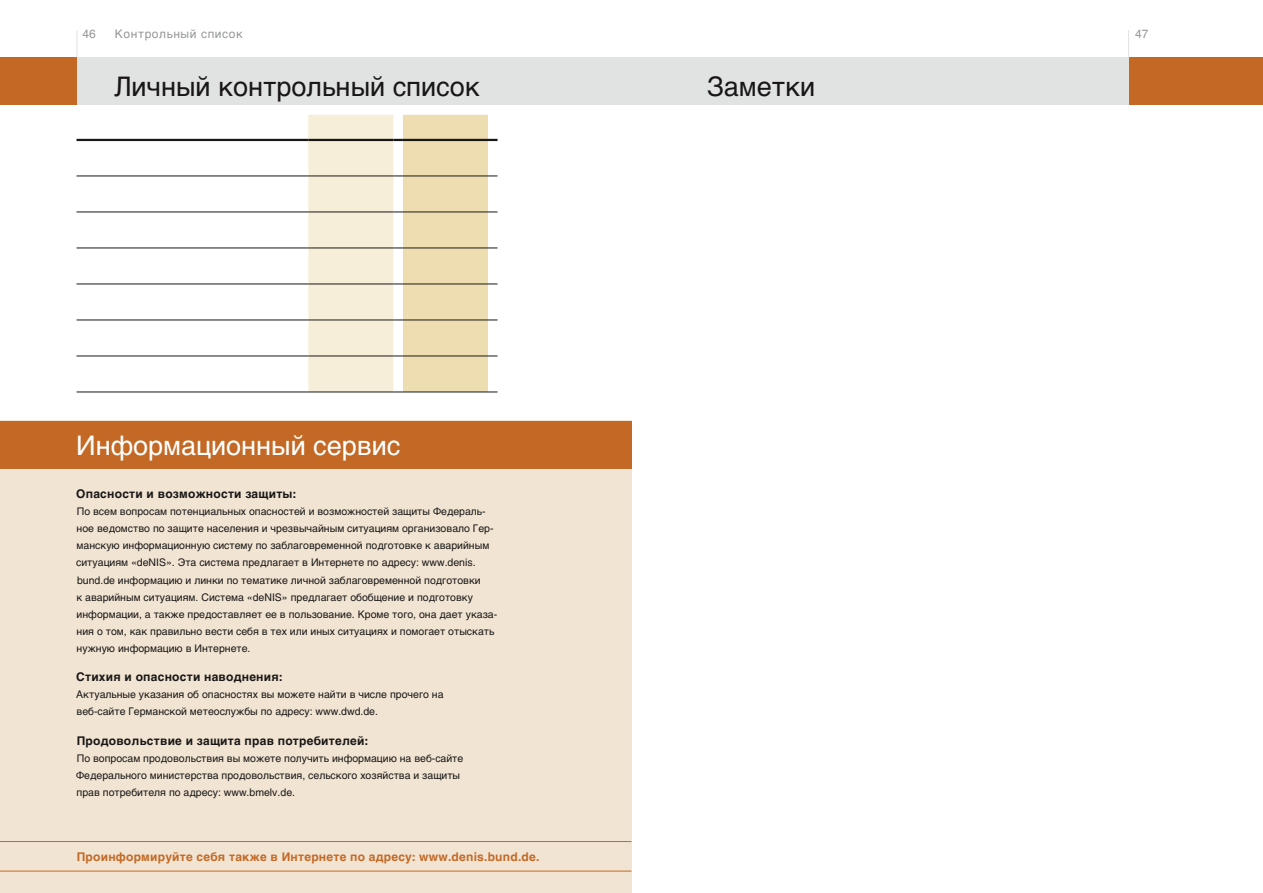
<style>
.page{position:relative;width:1263px;height:893px;background:#fff}
.page>*{position:absolute;margin:0;border:0;box-sizing:border-box;transform-origin:0 0}
.head_1_Einzug{font:27px "Kasak Upright";color:#181716}
.head_1{font:27px "Kasak Upright";color:#fff}
.head_1-2{font:27px "Kasak Upright";color:#181716}
.Infobox_Zwischentite{font:700 12px "Kasak";letter-spacing:.02em;color:#181716}
.Infobox_Schlagzeile{font:700 12px "Kasak";letter-spacing:.02em;color:#c36925}
.t1{font:12px "Kasak Upright";letter-spacing:.05em;color:#969898}
.Infobox_GT{font:10.5px/17px "Kasak Upright";color:#181716}
</style>
<div class="page">
<div style="left:0;top:57px;width:77px;height:48px;background:#c36925"></div>
<div style="left:77px;top:57px;width:554px;height:48px;background:#e1e2e2"></div>
<div style="left:1129px;top:57px;width:134px;height:48px;background:#c36925"></div>
<div style="left:631px;top:57px;width:498px;height:48px;background:#e1e2e2"></div>
<div style="left:0;top:421px;width:631px;height:472px;background:#f2e4d3"></div>
<svg style="left:77px;top:30px;width:1px;height:27px"></svg>
<svg style="left:1128px;top:30px;width:1px;height:27px"></svg>
<hr style="left:0;top:841px;width:631px;height:1px;background:#c36925">
<hr style="left:0;top:871px;width:631px;height:1px;background:#c36925">
<hr style="left:77px;top:176px;width:231px;height:1px;background:#181716">
<hr style="left:77px;top:212px;width:231px;height:1px;background:#181716">
<hr style="left:77px;top:248px;width:231px;height:1px;background:#181716">
<hr style="left:77px;top:284px;width:231px;height:1px;background:#181716">
<hr style="left:77px;top:320px;width:231px;height:1px;background:#181716">
<hr style="left:77px;top:356px;width:231px;height:1px;background:#181716">
<hr style="left:77px;top:392px;width:231px;height:1px;background:#181716">
<hr style="left:77px;top:139px;width:231px;height:2px;background:#181716">
<svg style="left:308px;top:115px;width:189px;height:278px;background:#ece1c4"></svg>
<div style="left:0;top:421px;width:631px;height:48px;background:#c36925"></div>
<p class="t1" style="left:83px;top:27px;width:15px">46</p>
<p class="t1" style="left:115px;top:27px;width:129px">Контрольный список</p>
<p class="t1" style="left:1135px;top:27px;width:15px">47</p>
<h1 class="head_1_Einzug" style="left:114px;top:71px;width:367px">Личный контрольный список</h1>
<h1 class="head_1-2" style="left:707px;top:71px;width:110px">Заметки</h1>
<h1 class="head_1" style="left:76px;top:431px;width:326px">Информационный сервис</h1>
<p class="Infobox_Zwischentite" style="left:76px;top:487px;width:221px">Опасности и возможности защиты:</p>
<p class="Infobox_GT" style="left:76px;top:503px;width:423px">По всем вопросам потенциальных опасностей и возможностей защиты Федераль&shy;ное ведомство по защите населения и чрезвычайным ситуациям организовало Гер&shy;манскую информационную систему по заблаговременной подготовке к аварийным ситуациям «deNIS». Эта система предлагает в Интернете по адресу: www.denis. bund.de информацию и линки по тематике личной заблаговременной подготовки<br>к аварийным ситуациям. Система «deNIS» предлагает обобщение и подготовку информации, а также предоставляет ее в пользование. Кроме того, она дает указа&shy;ния о том, как правильно вести себя в тех или иных ситуациях и помогает отыскать нужную информацию в Интернете.</p>
<p class="Infobox_Zwischentite" style="left:76px;top:670px;width:208px">Стихия и опасности наводнения:</p>
<p class="Infobox_GT" style="left:76px;top:686px;width:369px">Актуальные указания об опасностях вы можете найти в числе прочего на веб-сайте Германской метеослужбы по адресу: www.dwd.de.</p>
<p class="Infobox_Zwischentite" style="left:77px;top:734px;width:293px">Продовольствие и защита прав потребителей:</p>
<p class="Infobox_GT" style="left:76px;top:750px;width:389px">По вопросам продовольствия вы можете получить информацию на веб-сайте<br>Федерального министерства продовольствия, сельского хозяйства и защиты прав потребителя по адресу: www.bmelv.de.</p>
<p class="Infobox_Schlagzeile" style="left:77px;top:850px;width:464px">Проинформируйте себя также в Интернете по адресу: www.denis.bund.de.</p>
</div>
